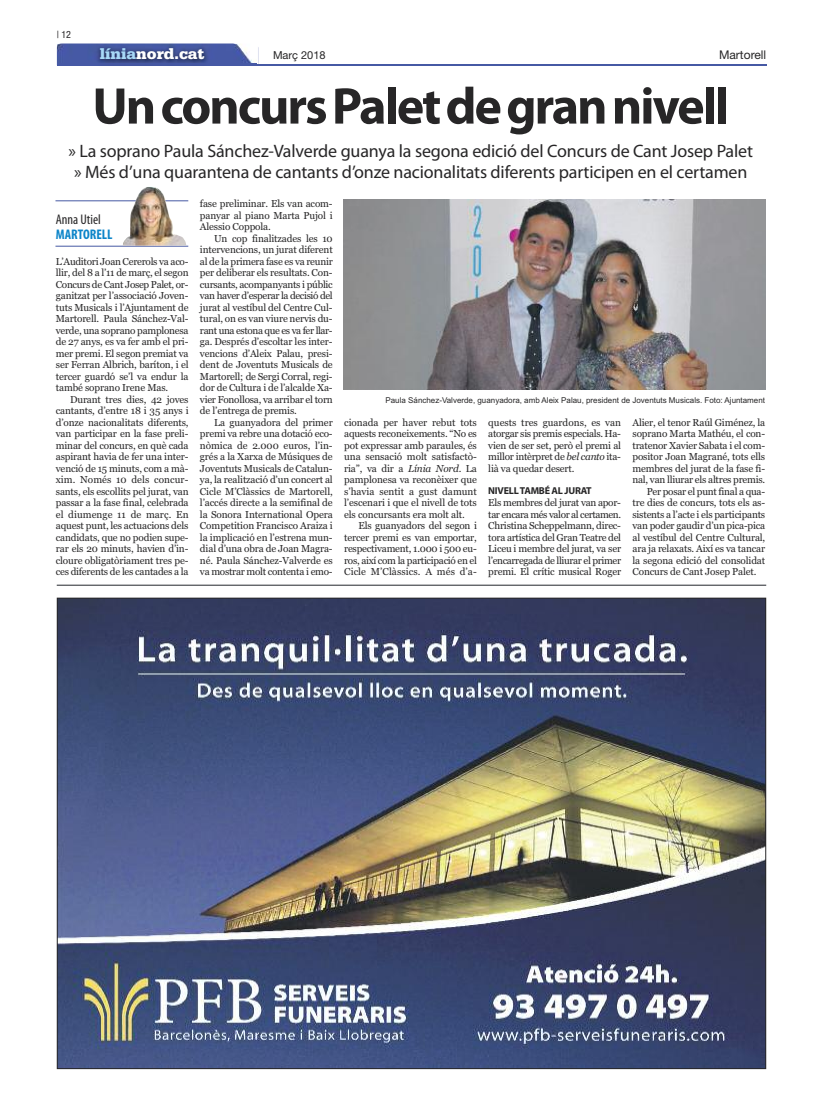
<style>
.page{position:relative;width:823px;height:1106px;background:#fff}
.page>*{position:absolute;margin:0;border:0;box-sizing:border-box;transform-origin:0 0}
.t1{font:700 52px "Myriad Pro";letter-spacing:-.04em;color:#272627}
.t2{font:18px/21px "Myriad Pro";letter-spacing:-.01em;color:#272627;text-align:center}
.t3{font:900 16px "Serifa";color:#fff}
.t4{font:condensed 14px "Myriad Pro";color:#272627}
.t5{font:700 condensed 14px "Myriad Pro";color:#0d85c9}
.t6{font:12px "Helvetica Neue";color:#272627}
.t7{font:11px "Helvetica Neue";color:#272627}
.t8{font:10px/11.5px "Georgia";letter-spacing:-.015em;color:#272627;text-align:justify}
.t9{font:700 10px "Myriad Pro";letter-spacing:-.025em;color:#272627}
.t10{font:condensed 10px "Helvetica Neue";color:#272627}
.t11{font:8px "Arial";color:#272627}
.s1{color:#a7d8f7}
.s2{font-style:italic}
</style>
<div class="page">
<hr style="left:57px;top:64px;width:708px;height:1px;background:#4659a4">
<img style="left:56px;top:43px;width:200px;height:23px">
<img style="left:57px;top:44px;width:199px;height:21px">
<hr style="left:57px;top:585px;width:708px;height:1px;background:#23262b">
<img style="left:59px;top:599px;width:704px;height:468px">
<img style="left:344px;top:199px;width:421px;height:191px">
<hr style="left:55px;top:246px;width:133px;height:1px;background:#4659a4">
<hr style="left:55px;top:200px;width:133px;height:1px;background:#4659a4">
<img style="left:123px;top:186px;width:63px;height:59px">
<p class="t10" style="left:57px;top:31px;width:16px">| 12</p>
<h3 class="t3" style="left:100px;top:48px;width:106px"><span class="s1">línia</span>nord.cat</h3>
<p class="t6" style="left:718px;top:48px;width:49px">Martorell</p>
<p class="t7" style="left:273px;top:48px;width:54px">Març 2018</p>
<h1 class="t1" style="left:92px;top:87px;width:638px">UnconcursPaletdegrannivell</h1>
<h2 class="t2" style="left:68px;top:141px;width:685px">» La soprano Paula Sánchez-Valverde guanya la segona edició del Concurs de Cant Josep Palet » Més d’una quarantena de cantants d’onze nacionalitats diferents participen en el certamen</h2>
<h3 class="t4" style="left:56px;top:215px;width:46px">Anna Utiel</h3>
<h3 class="t5" style="left:56px;top:230px;width:58px">MARTORELL</h3>
<p class="t8" style="left:56px;top:255px;width:134px">L’Auditori Joan Cererols va aco&shy;llir, del 8 a l’11 de març, el segon Concurs de Cant Josep Palet, or&shy;ganitzat per l’associació Joven&shy;tuts Musicals i l’Ajuntament de Martorell. Paula Sánchez-Val&shy;verde, una soprano pamplonesa de 27 anys, es va fer amb el pri&shy;mer premi. El segon premiat va ser Ferran Albrich, baríton, i el tercer guardó se’l va endur la també soprano Irene Mas.</p>
<p class="t8" style="left:56px;top:393px;width:134px;text-indent:14px">Durant tres dies, 42 joves cantants, d’entre 18 i 35 anys i d’onze nacionalitats diferents, van participar en la fase preli&shy;minar del concurs, en què cada aspirant havia de fer una inter&shy;venció de 15 minuts, com a mà&shy;xim. Només 10 dels concur&shy;sants, els escollits pel jurat, van passar a la fase final, celebrada el diumenge 11 de març. En aquest punt, les actuacions dels candidats, que no podien supe&shy;rar els 20 minuts, havien d’in&shy;cloure obligatòriament tres pe&shy;ces diferents de les cantades a la</p>
<p class="t8" style="left:200px;top:198px;width:134px">fase preliminar. Els van acom&shy;panyar al piano Marta Pujol i Alessio Coppola.</p>
<p class="t8" style="left:200px;top:232px;width:134px;text-indent:14px">Un cop finalitzades les 10 intervencions, un jurat diferent al de la primera fase es va reunir per deliberar els resultats. Con&shy;cursants, acompanyants i públic van haver d’esperar la decisió del jurat al vestíbul del Centre Cul&shy;tural, on es van viure nervis du&shy;rant una estona que es va fer llar&shy;ga. Després d’escoltar les inter&shy;vencions d’Aleix Palau, presi&shy;dent de Joventuts Musicals de Martorell; de Sergi Corral, regi&shy;dor de Cultura i de l’alcalde Xa&shy;vier Fonollosa, va arribar el torn de l’entrega de premis.</p>
<p class="t8" style="left:200px;top:416px;width:134px;text-indent:14px">La guanyadora del primer premi va rebre una dotació eco&shy;nòmica de 2.000 euros, l’in&shy;grés a la Xarxa de Músiques de Joventuts Musicals de Catalun&shy;ya, la realització d’un concert al Cicle M’Clàssics de Martorell, l’accés directe a la semifinal de la Sonora International Opera Competition Francisco Araiza i la implicació en l’estrena mun&shy;dial d’una obra de Joan Magra&shy;né. Paula Sánchez-Valverde es va mostrar molt contenta i emo-</p>
<p class="t8" style="left:344px;top:416px;width:134px">cionada per haver rebut tots aquests reconeixements. “No es pot expressar amb paraules, és una sensació molt satisfactò&shy;ria”, va dir a <span class="s2">Línia Nord</span>. La pamplonesa va reconèixer que s’havia sentit a gust damunt l’escenari i que el nivell de tots els concursants era molt alt.</p>
<p class="t11" style="left:385px;top:395px;width:381px">Paula Sánchez-Valverde, guanyadora, amb Aleix Palau, president de Joventuts Musicals. Foto: Ajuntament</p>
<p class="t8" style="left:488px;top:416px;width:134px">quests tres guardons, es van atorgar sis premis especials. Ha&shy;vien de ser set, però el premi al millor intèrpret de <span class="s2">bel canto</span> ita&shy;lià va quedar desert.</p>
<p class="t9" style="left:488px;top:487px;width:105px">NIVELLTAMBÉ AL JURAT</p>
<p class="t8" style="left:488px;top:497px;width:134px">Els membres del jurat van apor&shy;tar encara més valor al certamen.<br>Christina Scheppelmann, direc&shy;tora artística del Gran Teatre del Liceu i membre del jurat, va ser l’encarregada de lliurar el primer premi. El crític musical Roger</p>
<p class="t8" style="left:632px;top:416px;width:134px">Alier, el tenor Raúl Giménez, la</p>
<p class="t8" style="left:632px;top:428px;width:134px">soprano Marta Mathéu, el con-</p>
<p class="t8" style="left:632px;top:439px;width:134px">tratenor Xavier Sabata i el com-</p>
<p class="t8" style="left:632px;top:451px;width:134px">positor Joan Magrané, tots ells</p>
<p class="t8" style="left:632px;top:462px;width:134px">membres del jurat de la fase fi-</p>
<p class="t8" style="left:632px;top:474px;width:134px">nal, van lliurar els altres premis.</p>
<p class="t8" style="left:646px;top:485px;width:120px">Per posar el punt final a qua-</p>
<p class="t8" style="left:632px;top:497px;width:134px">tre dies de concurs, tots els as-</p>
<p class="t8" style="left:632px;top:508px;width:134px">sistents a l’acte i els participants</p>
<p class="t8" style="left:632px;top:520px;width:134px">van poder gaudir d’un pica-pica</p>
<p class="t8" style="left:632px;top:531px;width:134px">al vestíbul del Centre Cultural,</p>
<p class="t8" style="left:632px;top:543px;width:134px">ara ja relaxats. Així es va tancar</p>
<p class="t8" style="left:632px;top:554px;width:134px">la segona edició del consolidat</p>
<p class="t8" style="left:632px;top:566px;width:125px">Concurs de Cant Josep Palet.</p>
<p class="t8" style="left:344px;top:520px;width:134px;text-indent:14px">Els guanyadors del segon i tercer premi es van emportar, respectivament, 1.000 i 500 eu&shy;ros, així com la participació en el Cicle M’Clàssics. A més d’a-</p>
</div>
